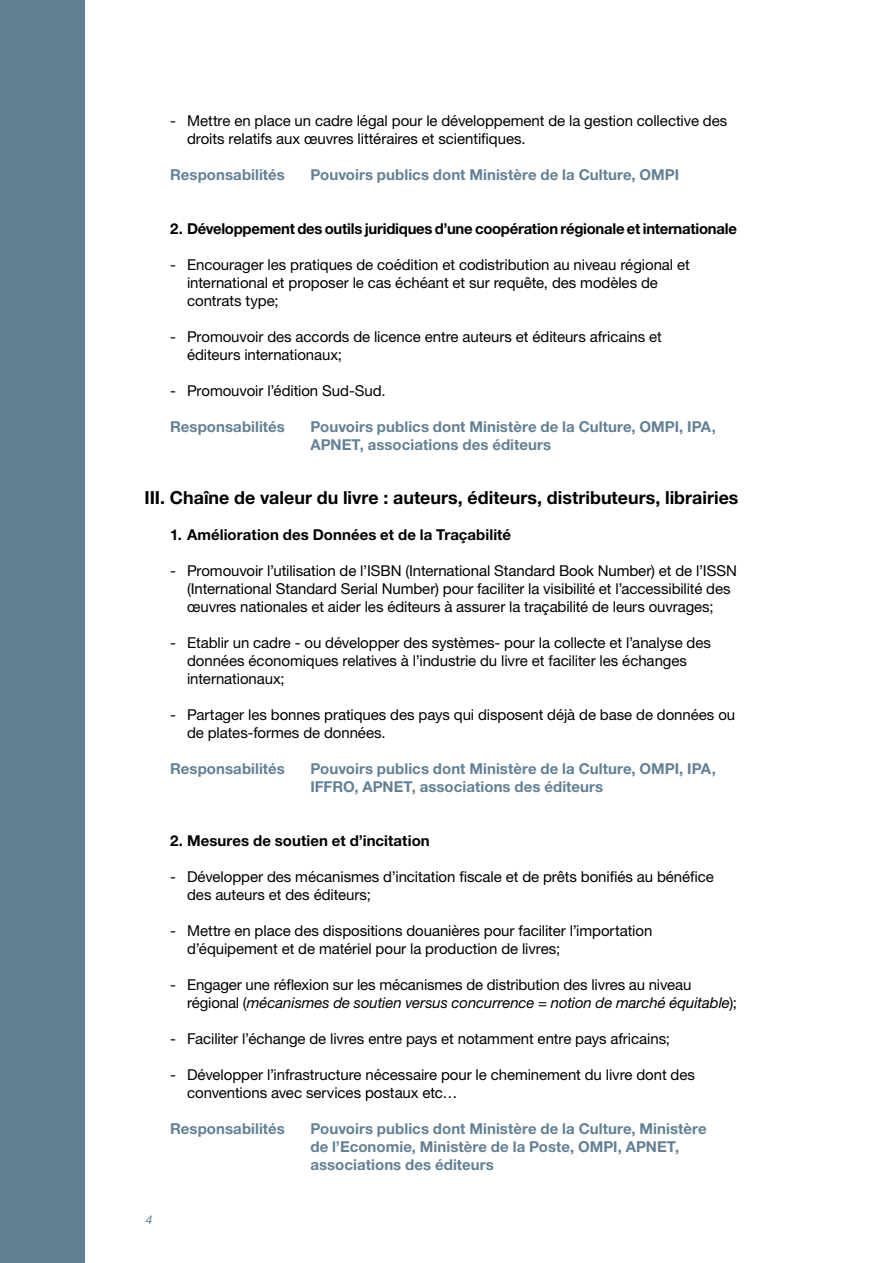
<style>
.page{position:relative;width:893px;height:1263px;background:#fff}
.page>*{position:absolute;margin:0;border:0;box-sizing:border-box;transform-origin:0 0}
.section_title{font:700 18px "Helvetica Neue LT Std";letter-spacing:.005em;color:#000}
.numbered_list_indent{font:15px/18px "Helvetica Neue LT Std";letter-spacing:-.005em;color:#000}
.responsibility{font:700 15px/18px "Helvetica Neue LT Std";letter-spacing:.005em;color:#648094}
.paragraph_title_inde{font:700 15px "Helvetica Neue LT Std";letter-spacing:-.015em;color:#000}
.paragraph_title_inde-2{font:700 15px "Helvetica Neue LT Std";letter-spacing:.005em;color:#000}
.t1{font:italic 12px "Helvetica Neue LT Std";color:#648094}
.s1{font-style:italic}
</style>
<div class="page">
<div style="left:0;top:0;width:85px;height:1263px;background:#648094"></div>
<p class="numbered_list_indent" style="left:187px;top:111px;width:542px;text-indent:-17px">- Mettre en place un cadre légal pour le développement de la gestion collective des droits relatifs aux œuvres littéraires et scientifiques.</p>
<p class="responsibility" style="left:170px;top:165px;width:116px">Responsabilités</p>
<p class="responsibility" style="left:310px;top:165px;width:370px">Pouvoirs publics dont Ministère de la Culture, OMPI</p>
<p class="paragraph_title_inde" style="left:170px;top:219px;width:568px">2. Développement des outils juridiques d’une coopération régionale et internationale</p>
<p class="numbered_list_indent" style="left:187px;top:255px;width:504px;text-indent:-17px">- Encourager les pratiques de coédition et codistribution au niveau régional et international et proposer le cas échéant et sur requête, des modèles de contrats type;</p>
<p class="numbered_list_indent" style="left:187px;top:327px;width:476px;text-indent:-17px">- Promouvoir des accords de licence entre auteurs et éditeurs africains et éditeurs internationaux;</p>
<p class="numbered_list_indent" style="left:170px;top:381px;width:217px">- Promouvoir l’édition Sud-Sud.</p>
<p class="responsibility" style="left:170px;top:417px;width:116px">Responsabilités</p>
<p class="responsibility" style="left:310px;top:417px;width:407px">Pouvoirs publics dont Ministère de la Culture, OMPI, IPA,<br>APNET, associations des éditeurs</p>
<p class="section_title" style="left:145px;top:486px;width:595px">III. Chaîne de valeur du livre : auteurs, éditeurs, distributeurs, librairies</p>
<p class="paragraph_title_inde-2" style="left:170px;top:525px;width:343px">1. Amélioration des Données et de la Traçabilité</p>
<p class="numbered_list_indent" style="left:187px;top:561px;width:551px;text-indent:-17px">- Promouvoir l’utilisation de l’ISBN (International Standard Book Number) et de l’ISSN (International Standard Serial Number) pour faciliter la visibilité et l’accessibilité des œuvres nationales et aider les éditeurs à assurer la traçabilité de leurs ouvrages;</p>
<p class="numbered_list_indent" style="left:187px;top:633px;width:525px;text-indent:-17px">- Etablir un cadre - ou développer des systèmes- pour la collecte et l’analyse des données économiques relatives à l’industrie du livre et faciliter les échanges internationaux;</p>
<p class="numbered_list_indent" style="left:187px;top:705px;width:550px;text-indent:-17px">- Partager les bonnes pratiques des pays qui disposent déjà de base de données ou de plates-formes de données.</p>
<p class="responsibility" style="left:170px;top:759px;width:116px">Responsabilités</p>
<p class="responsibility" style="left:310px;top:759px;width:407px">Pouvoirs publics dont Ministère de la Culture, OMPI, IPA,<br>IFFRO, APNET, associations des éditeurs</p>
<p class="t1" style="left:146px;top:1213px;width:8px">4</p>
<p class="paragraph_title_inde-2" style="left:170px;top:831px;width:261px">2. Mesures de soutien et d’incitation</p>
<p class="numbered_list_indent" style="left:187px;top:867px;width:528px;text-indent:-17px">- Développer des mécanismes d’incitation fiscale et de prêts bonifiés au bénéfice des auteurs et des éditeurs;</p>
<p class="numbered_list_indent" style="left:187px;top:921px;width:467px;text-indent:-17px">- Mettre en place des dispositions douanières pour faciliter l’importation d’équipement et de matériel pour la production de livres;</p>
<p class="numbered_list_indent" style="left:187px;top:975px;width:551px;text-indent:-17px">- Engager une réflexion sur les mécanismes de distribution des livres au niveau régional (<span class="s1">mécanismes de soutien versus concurrence = notion de marché équitable</span>);</p>
<p class="numbered_list_indent" style="left:170px;top:1029px;width:501px">- Faciliter l’échange de livres entre pays et notamment entre pays africains;</p>
<p class="numbered_list_indent" style="left:187px;top:1065px;width:509px;text-indent:-17px">- Développer l’infrastructure nécessaire pour le cheminement du livre dont des conventions avec services postaux etc…</p>
<p class="responsibility" style="left:170px;top:1119px;width:116px">Responsabilités</p>
<p class="responsibility" style="left:310px;top:1119px;width:398px">Pouvoirs publics dont Ministère de la Culture, Ministère de l’Economie, Ministère de la Poste, OMPI, APNET, associations des éditeurs</p>
</div>
